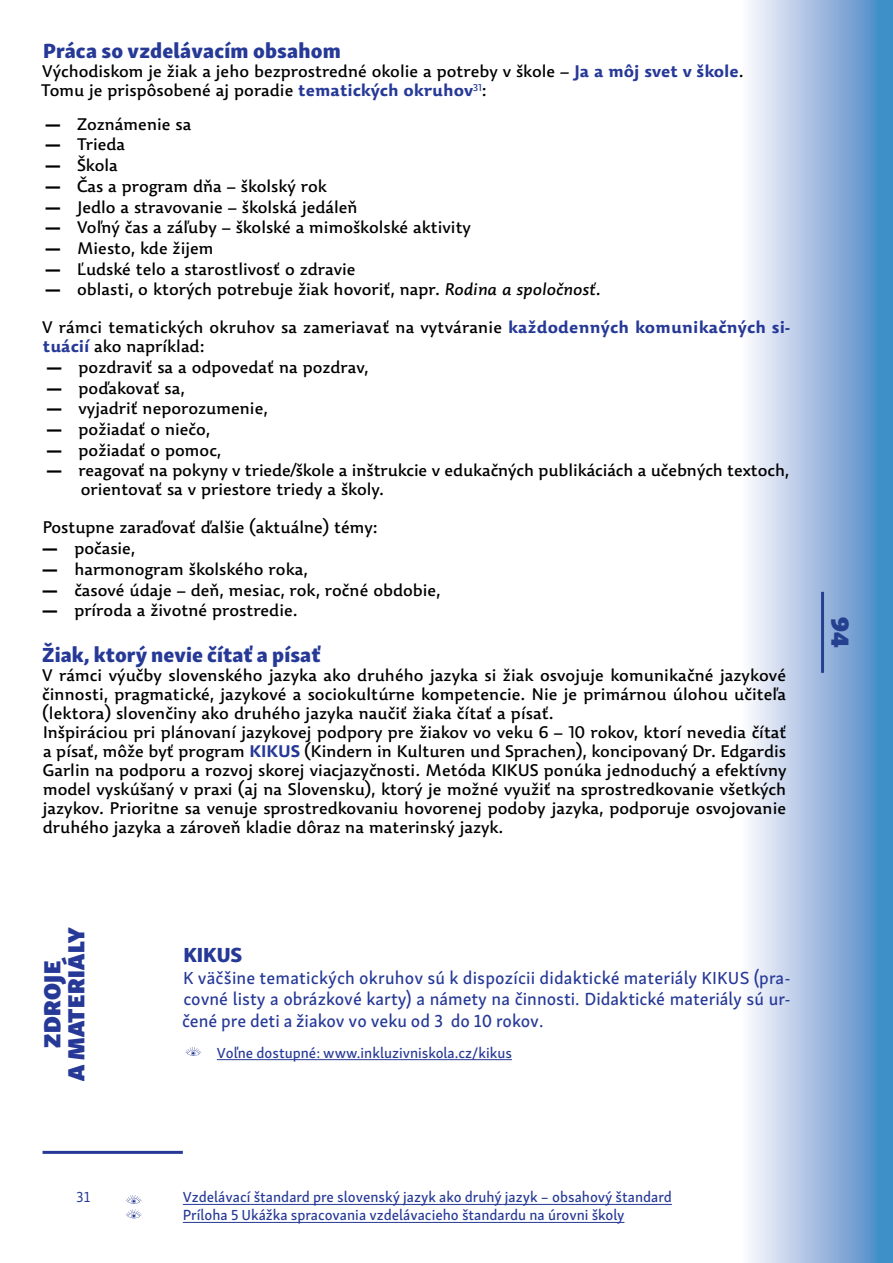
<style>
.page{position:relative;width:893px;height:1263px;background:#fff}
.page>*{position:absolute;margin:0;border:0;box-sizing:border-box;transform-origin:0 0}
.t1{font:25.5px "Skolar Sans Latn Bl";color:#25408f}
.t2{font:24px/24px "Skolar Sans Latn Bl";letter-spacing:.02em;color:#263997;text-align:center}
.t3{font:21px "Skolar Sans Latn Eb";letter-spacing:.005em;color:#263997}
.t4{font:18px/21.6px "Skolar Sans Latn Me";color:#263997;text-align:justify}
.t5{font:16.5px/19px "Dederon Sans";color:#000}
.t6{font:15px/18px "Skolar Sans Latn Me";color:#263997}
.t7{font:15px "Skolar Sans Latn";color:#263997}
.s1{font-weight:700;color:#263997}
.s2{font-family:"Skolar Sans Latn Eb";font-size:18px}
.s3{font-style:italic}
</style>
<div class="page">
<svg style="left:750px;top:0;width:143px;height:1263px;background:#9bbadf"></svg>
<hr style="left:821px;top:592px;width:3px;height:81px;background:#25408f">
<hr style="left:217px;top:1059px;width:295px;height:1px;background:#263997">
<hr style="left:183px;top:1204px;width:489px;height:1px;background:#263997">
<hr style="left:183px;top:1222px;width:441px;height:1px;background:#263997">
<hr style="left:43px;top:1151px;width:140px;height:3px;background:#263997">
<svg style="left:126px;top:1195px;width:16px;height:24px"></svg>
<svg style="left:185px;top:1047px;width:16px;height:9px"></svg>
<p class="t3" style="left:43px;top:33px;width:299px">Práca so vzdelávacím obsahom</p>
<p class="t5" style="left:41px;top:62px;width:704px">Východiskom je žiak a jeho bezprostredné okolie a potreby v škole – <span class="s1">Ja a môj svet v škole</span>.<br>Tomu je prispôsobené aj poradie <span class="s1">tematických okruhov</span><sup>31</sup>:</p>
<p class="t5" style="left:45px;top:114px;width:148px"><span class="s2">—</span> Zoznámenie sa</p>
<p class="t5" style="left:45px;top:135px;width:82px"><span class="s2">—</span> Trieda</p>
<p class="t5" style="left:45px;top:156px;width:75px"><span class="s2">—</span> Škola</p>
<p class="t5" style="left:45px;top:176px;width:284px"><span class="s2">—</span> Čas a program dňa – školský rok</p>
<p class="t5" style="left:45px;top:197px;width:315px"><span class="s2">—</span> Jedlo a stravovanie – školská jedáleň</p>
<p class="t5" style="left:45px;top:218px;width:428px"><span class="s2">—</span> Voľný čas a záľuby – školské a mimoškolské aktivity</p>
<p class="t5" style="left:45px;top:238px;width:170px"><span class="s2">—</span> Miesto, kde žijem</p>
<p class="t5" style="left:45px;top:259px;width:312px"><span class="s2">—</span> Ľudské telo a starostlivosť o zdravie</p>
<p class="t5" style="left:45px;top:280px;width:558px"><span class="s2">—</span> oblasti, o ktorých potrebuje žiak hovoriť, napr. <span class="s3">Rodina a spoločnosť</span>.</p>
<p class="t5" style="left:42px;top:318px;width:749px">V rámci tematických okruhov sa zameriavať na vytváranie <span class="s1">každodenných komunikačných si&shy;tuácií</span> ako napríklad:</p>
<p class="t5" style="left:46px;top:357px;width:324px"><span class="s2">—</span> pozdraviť sa a odpovedať na pozdrav,</p>
<p class="t5" style="left:46px;top:378px;width:140px"><span class="s2">—</span> poďakovať sa,</p>
<p class="t5" style="left:46px;top:399px;width:223px"><span class="s2">—</span> vyjadriť neporozumenie,</p>
<p class="t5" style="left:46px;top:419px;width:166px"><span class="s2">—</span> požiadať o niečo,</p>
<p class="t5" style="left:46px;top:440px;width:177px"><span class="s2">—</span> požiadať o pomoc,</p>
<p class="t5" style="left:81px;top:461px;width:710px;text-indent:-35px"><span class="s2">—</span> reagovať na pokyny v triede/škole a inštrukcie v edukačných publikáciách a učebných textoch, orientovať sa v priestore triedy a školy.</p>
<p class="t5" style="left:43px;top:518px;width:336px">Postupne zaraďovať ďalšie (aktuálne) témy:</p>
<p class="t5" style="left:42px;top:538px;width:95px"><span class="s2">—</span> počasie,</p>
<p class="t5" style="left:42px;top:559px;width:267px"><span class="s2">—</span> harmonogram školského roka,</p>
<p class="t5" style="left:42px;top:580px;width:400px"><span class="s2">—</span> časové údaje – deň, mesiac, rok, ročné obdobie,</p>
<p class="t5" style="left:42px;top:601px;width:257px"><span class="s2">—</span> príroda a životné prostredie.</p>
<p class="t3" style="left:42px;top:637px;width:280px">Žiak, ktorý nevie čítať a písať</p>
<p class="t5" style="left:42px;top:665px;width:746px">V rámci výučby slovenského jazyka ako druhého jazyka si žiak osvojuje komunikačné jazykové činnosti, pragmatické, jazykové a sociokultúrne kompetencie. Nie je primárnou úlohou učiteľa (lektora) slovenčiny ako druhého jazyka naučiť žiaka čítať a písať.<br>Inšpiráciou pri plánovaní jazykovej podpory pre žiakov vo veku 6 – 10 rokov, ktorí nevedia čítať a písať, môže byť program <span class="s1">KIKUS</span> (Kindern in Kulturen und Sprachen), koncipovaný Dr. Edgardis Garlin na podporu a rozvoj skorej viacjazyčnosti. Metóda KIKUS ponúka jednoduchý a efektívny model vyskúšaný v praxi (aj na Slovensku), ktorý je možné využiť na sprostredkovanie všetkých jazykov. Prioritne sa venuje sprostredkovaniu hovorenej podoby jazyka, podporuje osvojovanie druhého jazyka a zároveň kladie dôraz na materinský jazyk.</p>
<h2 class="t2" style="left:38px;top:1081px;width:155px;rotate:-90deg">ZDROJE<br>A MATERIÁLY</h2>
<p class="t3" style="left:184px;top:937px;width:60px">KIKUS</p>
<p class="t4" style="left:182px;top:965px;width:610px">K väčšine tematických okruhov sú k dispozícii didaktické materiály KIKUS (pra&shy;covné listy a obrázkové karty) a námety na činnosti. Didaktické materiály sú ur&shy;čené pre deti a žiakov vo veku od 3 do 10 rokov.</p>
<p class="t6" style="left:217px;top:1042px;width:297px">Voľne dostupné: www.inkluzivniskola.cz/kikus</p>
<h1 class="t1" style="left:863px;top:617px;width:32px;rotate:90deg">94</h1>
<p class="t7" style="left:76px;top:1186px;width:15px">31</p>
<p class="t6" style="left:183px;top:1187px;width:491px">Vzdelávací štandard pre slovenský jazyk ako druhý jazyk – obsahový štandard<br>Príloha 5 Ukážka spracovania vzdelávacieho štandardu na úrovni školy</p>
</div>
